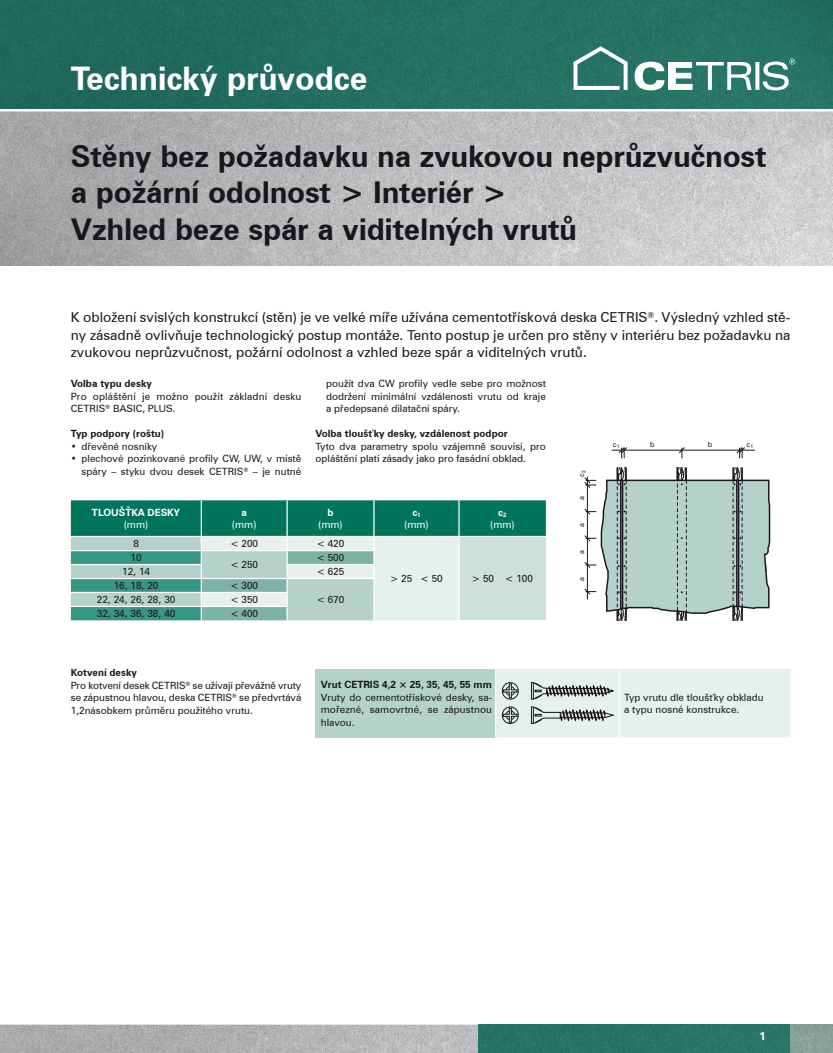
<style>
.page{position:relative;width:833px;height:1053px;background:#fff}
.page>*{position:absolute;margin:0;border:0;box-sizing:border-box;transform-origin:0 0}
.t1{font:700 32.5px "Zurich BT";letter-spacing:-.01em;color:#fff}
.t2{font:700 30px/36.1px "Zurich BT";letter-spacing:-.01em;color:#1a171c}
.t3{font:13.75px/17.5px "Zurich BT";color:#1a171c;text-align:justify}
.t4{font:700 11.25px "Zurich BT";color:#fff}
.t5{font:10px/12.5px "Zurich BT";color:#1a171c}
.t6{font:700 10px "Zurich BT";color:#1a171c}
.t7{font:10px/12.5px "Zurich BT";color:#fff;text-align:center}
.t8{font:700 10px "Zurich BT";color:#fff}
.t9{font:7.38px "Zurich BTCE";color:#1a171c}
.s1{font-weight:700}
</style>
<div class="page">
<img style="left:0;top:112px;width:833px;height:154px">
<img style="left:0;top:0;width:833px;height:109px">
<img style="left:0;top:1024px;width:478px;height:28px">
<img style="left:478px;top:1024px;width:312px;height:28px">
<svg style="left:790px;top:1024px;width:43px;height:28px"></svg>
<svg style="left:573px;top:46px;width:222px;height:44px"></svg>
<hr style="left:612px;top:450px;width:143px;height:1px;background:#1a171c">
<svg style="left:617px;top:447px;width:11px;height:11px"></svg>
<svg style="left:678px;top:447px;width:8px;height:11px"></svg>
<svg style="left:735px;top:447px;width:11px;height:11px"></svg>
<svg style="left:584px;top:467px;width:186px;height:154px"></svg>
<svg style="left:71px;top:500px;width:475px;height:120px;background:#81baac"></svg>
<div style="left:315px;top:668px;width:180px;height:69px;background:#b4d2c9"></div>
<svg style="left:496px;top:669px;width:294px;height:68px;background:#dbe4e0"></svg>
<h1 class="t1" style="left:71px;top:55px;width:298px">Technický průvodce</h1>
<h2 class="t2" style="left:71px;top:137px;width:697px">Stěny bez požadavku na zvukovou neprůzvučnost a požární odolnost &gt; Interiér &gt;<br>Vzhled beze spár a viditelných vrutů</h2>
<p class="t3" style="left:71px;top:308px;width:721px">K obložení svislých konstrukcí (stěn) je ve velké míře užívána cementotřísková deska CETRIS<sup>®</sup>. Výsledný vzhled stě&shy;ny zásadně ovlivňuje technologický postup montáže. Tento postup je určen pro stěny v interiéru bez požadavku na zvukovou neprůzvučnost, požární odolnost a vzhled beze spár a viditelných vrutů.</p>
<p class="t6" style="left:71px;top:376px;width:83px">Volba typu desky</p>
<p class="t5" style="left:71px;top:389px;width:232px">Pro opláštění je možno použít základní desku<br>CETRIS<sup>®</sup> BASIC, PLUS.</p>
<p class="t6" style="left:71px;top:426px;width:95px">Typ podpory (roštu)</p>
<p class="t5" style="left:71px;top:439px;width:88px">• dřevěné nosníky</p>
<p class="t5" style="left:71px;top:452px;width:232px;text-align:right">• plechové pozinkované profily CW, UW, v místě spáry – styku dvou desek CETRIS<sup>®</sup> – je nutné</p>
<p class="t5" style="left:326px;top:377px;width:221px;text-align:justify">použít dva CW profily vedle sebe pro možnost dodržení minimální vzdálenosti vrutu od kraje a předepsané dilatační spáry.</p>
<p class="t6" style="left:315px;top:426px;width:194px">Volba tloušťky desky, vzdálenost podpor</p>
<p class="t5" style="left:315px;top:439px;width:232px">Tyto dva parametry spolu vzájemně souvisí, pro opláštění platí zásady jako pro fasádní obklad.</p>
<p class="t8" style="left:92px;top:505px;width:90px">TLOUŠŤKA DESKY</p>
<p class="t7" style="left:124px;top:518px;width:26px">(mm)</p>
<p class="t8" style="left:241px;top:505px;width:7px">a</p>
<p class="t7" style="left:232px;top:518px;width:26px">(mm)</p>
<p class="t8" style="left:327px;top:505px;width:8px">b</p>
<p class="t7" style="left:318px;top:518px;width:26px">(mm)</p>
<p class="t7" style="left:404px;top:505px;width:26px"><span class="s1">c</span><sub>1 </sub>(mm)</p>
<p class="t7" style="left:490px;top:505px;width:26px"><span class="s1">c</span><sub>2 </sub>(mm)</p>
<p class="t5" style="left:133px;top:537px;width:7px">8</p>
<p class="t5" style="left:230px;top:537px;width:29px">&lt; 200</p>
<p class="t5" style="left:317px;top:537px;width:29px">&lt; 420</p>
<p class="t5" style="left:131px;top:551px;width:13px">10</p>
<p class="t5" style="left:317px;top:551px;width:29px">&lt; 500</p>
<p class="t5" style="left:230px;top:558px;width:29px">&lt; 250</p>
<p class="t5" style="left:122px;top:565px;width:29px">12, 14</p>
<p class="t5" style="left:317px;top:565px;width:29px">&lt; 625</p>
<p class="t5" style="left:114px;top:579px;width:46px">16, 18, 20</p>
<p class="t5" style="left:230px;top:579px;width:29px">&lt; 300</p>
<p class="t5" style="left:97px;top:593px;width:80px">22, 24, 26, 28, 30</p>
<p class="t5" style="left:230px;top:593px;width:29px">&lt; 350</p>
<p class="t5" style="left:317px;top:593px;width:29px">&lt; 670</p>
<p class="t5" style="left:97px;top:606px;width:80px">32, 34, 36, 38, 40</p>
<p class="t5" style="left:230px;top:606px;width:29px">&lt; 400</p>
<p class="t5" style="left:390px;top:572px;width:54px">&gt; 25 &lt; 50</p>
<p class="t5" style="left:472px;top:572px;width:62px">&gt; 50 &lt; 100</p>
<p class="t9" style="left:577px;top:476px;width:8px;rotate:-90deg">c<sub>2</sub></p>
<p class="t9" style="left:577px;top:500px;width:5px;rotate:-90deg">a</p>
<p class="t9" style="left:577px;top:526px;width:5px;rotate:-90deg">a</p>
<p class="t9" style="left:577px;top:554px;width:5px;rotate:-90deg">a</p>
<p class="t9" style="left:577px;top:580px;width:5px;rotate:-90deg">a</p>
<p class="t9" style="left:613px;top:439px;width:8px">c<sub>1</sub></p>
<p class="t9" style="left:650px;top:439px;width:6px">b</p>
<p class="t9" style="left:708px;top:439px;width:6px">b</p>
<p class="t9" style="left:746px;top:439px;width:8px">c<sub>1</sub></p>
<p class="t5" style="left:71px;top:666px;width:232px"><span class="s1">Kotvení desky<br></span>Pro kotvení desek CETRIS<sup>®</sup> se užívají převážně vruty se zápustnou hlavou, deska CETRIS<sup>®</sup> se předvrtává 1,2násobkem průměru použitého vrutu.</p>
<p class="t6" style="left:321px;top:677px;width:172px">Vrut CETRIS 4,2 × 25, 35, 45, 55 mm</p>
<p class="t5" style="left:321px;top:690px;width:173px;text-align:justify">Vruty do cementotřískové desky, sa&shy;mořezné, samovrtné, se zápustnou hlavou.</p>
<p class="t5" style="left:624px;top:690px;width:141px">Typ vrutu dle tloušťky obkladu a typu nosné konstrukce.</p>
<p class="t4" style="left:759px;top:1027px;width:8px">1</p>
</div>
